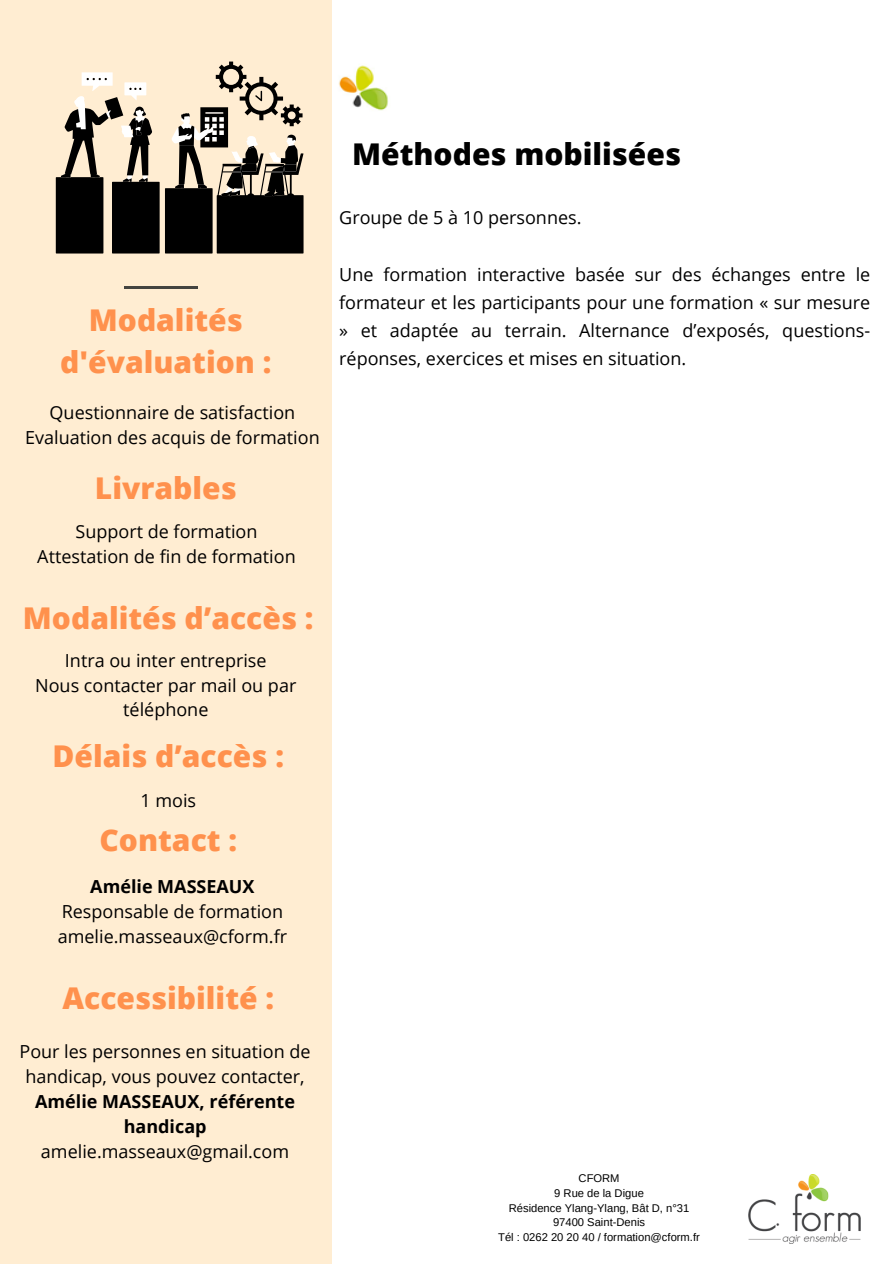
<style>
.page{position:relative;width:893px;height:1264px;background:#fff}
.page>*{position:absolute;margin:0;border:0;box-sizing:border-box;transform-origin:0 0}
.t1{font:800 30px/41.7px "Open Sans";color:#ff914d;text-align:center}
.t2{font:800 30px "Open Sans";color:#000}
.t3{font:18px/24.8px "Open Sans";color:#000;text-align:center}
.t4{font:700 18px "Open Sans";color:#000}
.t5{font:11.25px "Arimo";color:#000}
.s1{font-weight:700}
</style>
<div class="page">
<div style="left:0;top:0;width:332px;height:1263px;background:#ffedd2"></div>
<img style="left:748px;top:1174px;width:113px;height:69px">
<img style="left:338px;top:65px;width:50px;height:46px">
<hr style="left:124px;top:287px;width:73px;height:1px;background:#444440">
<svg style="left:56px;top:62px;width:247px;height:191px"></svg>
<p class="t1" style="left:60px;top:299px;width:213px">Modalités d'évaluation :</p>
<p class="t3" style="left:50px;top:399px;width:247px">Questionnaire de satisfaction</p>
<p class="t3" style="left:25px;top:424px;width:296px">Evaluation des acquis de formation</p>
<p class="t1" style="left:95px;top:466px;width:143px">Livrables</p>
<p class="t3" style="left:76px;top:518px;width:183px">Support de formation</p>
<p class="t3" style="left:37px;top:543px;width:260px">Attestation de fin de formation</p>
<p class="t1" style="left:23px;top:596px;width:292px">Modalités d’accès :</p>
<p class="t3" style="left:65px;top:647px;width:203px">Intra ou inter entreprise</p>
<p class="t3" style="left:35px;top:672px;width:263px">Nous contacter par mail ou par téléphone</p>
<p class="t1" style="left:53px;top:734px;width:233px">Délais d’accès :</p>
<p class="t3" style="left:140px;top:787px;width:57px">1 mois</p>
<p class="t1" style="left:99px;top:818px;width:139px">Contact :</p>
<p class="t4" style="left:90px;top:874px;width:166px">Amélie MASSEAUX</p>
<p class="t3" style="left:62px;top:898px;width:223px">Responsable de formation</p>
<p class="t3" style="left:58px;top:923px;width:231px">amelie.masseaux@cform.fr</p>
<p class="t1" style="left:62px;top:976px;width:213px">Accessibilité :</p>
<p class="t3" style="left:20px;top:1039px;width:292px">Pour les personnes en situation de handicap, vous pouvez contacter,<br><span class="s1">Amélie MASSEAUX, référente handicap</span></p>
<p class="t3" style="left:41px;top:1138px;width:250px">amelie.masseaux@gmail.com</p>
<p class="t2" style="left:352px;top:133px;width:330px">Méthodes mobilisées</p>
<p class="t3" style="left:339px;top:205px;width:244px">Groupe de 5 à 10 personnes.</p>
<p class="t3" style="left:339px;top:259px;width:532px;line-height:28.2px;text-align:justify">Une formation interactive basée sur des échanges entre le formateur et les participants pour une formation « sur mesure » et adaptée au terrain. Alternance d’exposés, questions&shy;réponses, exercices et mises en situation.</p>
<p class="t5" style="left:578px;top:1171px;width:43px">CFORM</p>
<p class="t5" style="left:554px;top:1186px;width:91px">9 Rue de la Digue</p>
<p class="t5" style="left:508px;top:1201px;width:182px">Résidence Ylang-Ylang, Bât D, n°31</p>
<p class="t5" style="left:553px;top:1216px;width:94px">97400 Saint-Denis</p>
<p class="t5" style="left:498px;top:1231px;width:203px">Tél : 0262 20 20 40 / formation@cform.fr</p>
</div>
